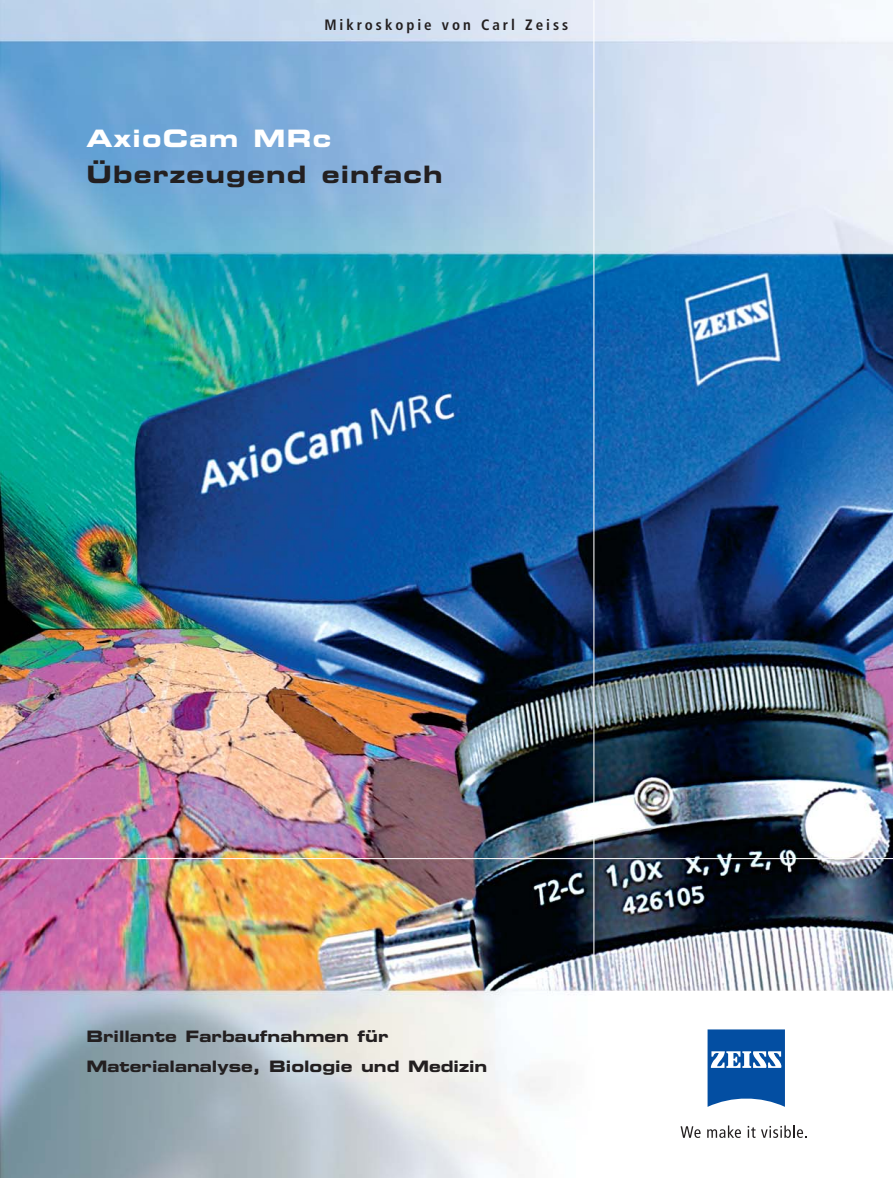
<style>
.page{position:relative;width:893px;height:1178px;background:#fff}
.page>*{position:absolute;margin:0;border:0;box-sizing:border-box;transform-origin:0 0}
.t1{font:24px "Eurostile Bold Extended Two";letter-spacing:.05em;color:#231f20}
.t2{font:24px "Eurostile Bold Extended Two";letter-spacing:.05em;color:#fff}
.t3{font:15.75px/30px "Eurostile Bold Extended Two";color:#231f20}
.t4{font:700 condensed 15px "Frutiger";letter-spacing:.195em;color:#231f20}
</style>
<div class="page">
<img style="left:0;top:0;width:893px;height:1178px">
<div style="left:595px;top:991px;width:298px;height:187px;background:#fff"></div>
<svg style="left:707px;top:1029px;width:78px;height:78px;background:#3571b4"></svg>
<svg style="left:680px;top:1126px;width:21px;height:12px"></svg>
<svg style="left:707px;top:1125px;width:34px;height:13px"></svg>
<svg style="left:748px;top:1126px;width:7px;height:12px"></svg>
<svg style="left:761px;top:1125px;width:45px;height:13px"></svg>
<hr style="left:593px;top:0;width:1px;height:1005px;background:#fff">
<hr style="left:0;top:858px;width:893px;height:1px;background:#fff">
<p class="t4" style="left:324px;top:19px;width:245px">Mikroskopie von Carl Zeiss</p>
<h1 class="t2" style="left:86px;top:129px;width:246px">AxioCam MRc</h1>
<h1 class="t1" style="left:86px;top:165px;width:358px">Überzeugend einfach</h1>
<p class="t3" style="left:86px;top:1023px;width:403px">Brillante Farbaufnahmen für<br>Materialanalyse, Biologie und Medizin</p>
</div>
